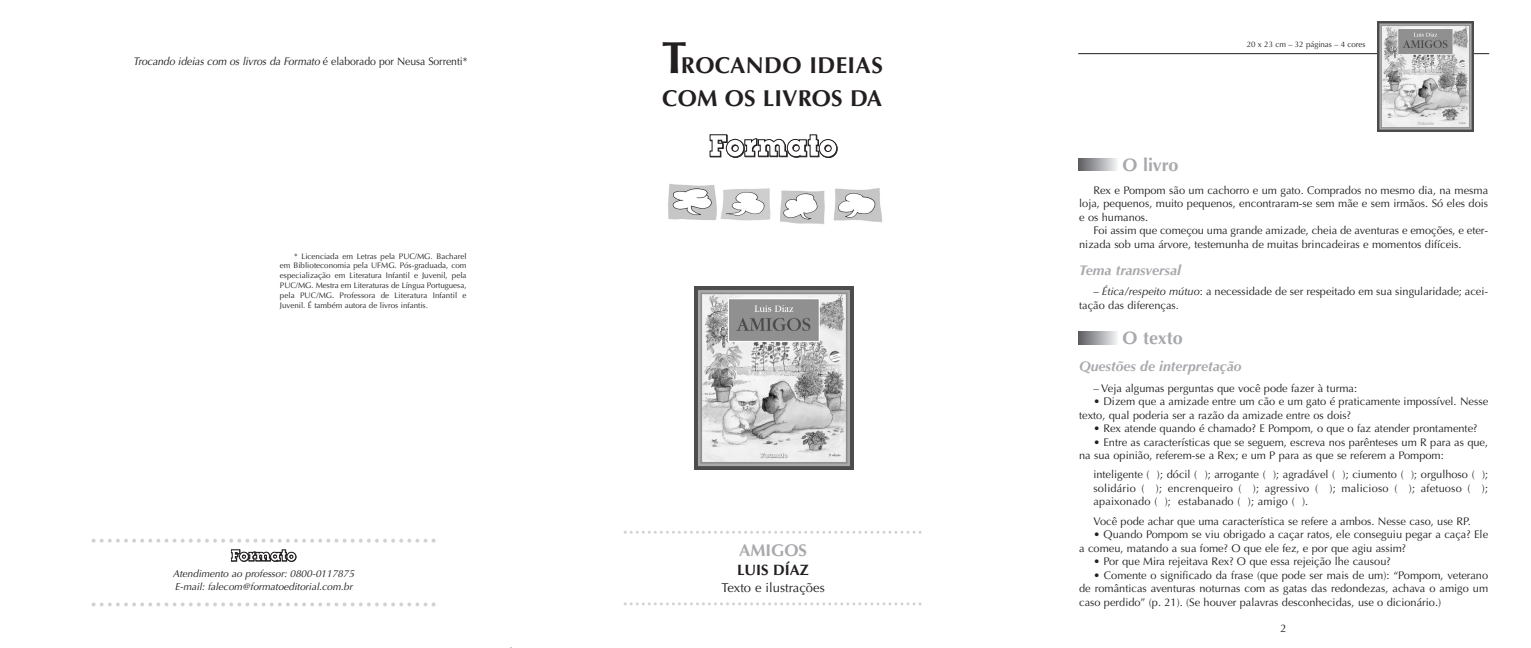
<style>
.page{position:relative;width:1531px;height:648px;background:#fff}
.page>*{position:absolute;margin:0;border:0;box-sizing:border-box;transform-origin:0 0}
.t1{font:700 23px/33px "Optima";letter-spacing:.01em;color:#231f20}
.t2{font:700 18px "Optima";color:#a8a9ad}
.t3{font:700 17px "Optima";color:#a8a9ad}
.t4{font:700 15px "Optima";color:#231f20}
.t5{font:italic 700 14px "Optima";color:#a8a9ad}
.t6{font:13px "Optima";color:#231f20}
.t7{font:11px/13.5px "Optima";color:#231f20}
.t8{font:italic 11px "Optima";color:#231f20;scale:.95 1}
.t9{font:italic 10px/12.3px "Optima";color:#231f20}
.t10{font:8px/9.8px "Optima";color:#231f20;text-align:justify}
.s1{font-style:normal}
.s2{font-size:45px}
.s3{font-style:italic}
</style>
<div class="page">
<svg style="left:1078px;top:158px;width:39px;height:13px"></svg>
<svg style="left:1078px;top:332px;width:39px;height:12px"></svg>
<hr style="left:1078px;top:53px;width:411px;height:1px;background:#231f20">
<svg style="left:624px;top:530px;width:297px;height:3px"></svg>
<svg style="left:624px;top:602px;width:297px;height:3px"></svg>
<svg style="left:709px;top:134px;width:128px;height:24px"></svg>
<svg style="left:231px;top:549px;width:65px;height:12px"></svg>
<svg style="left:92px;top:538px;width:343px;height:4px"></svg>
<svg style="left:92px;top:602px;width:343px;height:4px"></svg>
<img style="left:694px;top:286px;width:159px;height:183px">
<img style="left:1377px;top:21px;width:96px;height:111px">
<img style="left:668px;top:184px;width:214px;height:41px">
<p class="t8" style="left:133px;top:57px;width:353px">Trocando ideias com os livros da Formato <span class="s1">é e l a b o ra d o p o r N e u s a S o r re n t i *</span></p>
<p class="t10" style="left:280px;top:252px;width:188px;text-indent:14px">* Li cen cia da em Le tras pela PUC/MG. Ba cha rel em Bi blio te co no mia pela UFMG. Pós-gra dua da, com es pe cia li za ção em Li te ra tu ra In fan til e Ju ve nil, pela PUC/MG. Mes tra em Li te ra tu ras de Lín gua Portu gue sa, pela PUC/MG. Pro fes so ra de Li te ra tu ra In fan til e Ju ve nil. É tam bém au to ra de li vros in fan tis.</p>
<p class="t9" style="left:173px;top:568px;width:185px">Atendimento ao professor: 0800-0117875<br>E-mail: falecom@formatoeditorial.com.br</p>
<h1 class="t1" style="left:662px;top:51px;width:223px"><span class="s2">T</span>ROCANDO IDEIAS<br>COM OS LIVROS DA</h1>
<h3 class="t3" style="left:739px;top:542px;width:69px">AMIGOS</h3>
<h3 class="t4" style="left:737px;top:563px;width:74px">LUIS DÍAZ</h3>
<p class="t6" style="left:721px;top:582px;width:105px">Texto e ilustrações</p>
<p class="t10" style="left:1246px;top:41px;width:120px">20 x 23 cm – 32 páginas – 4 cores</p>
<h2 class="t2" style="left:1122px;top:158px;width:57px">O livro</h2>
<p class="t7" style="left:1079px;top:184px;width:410px;text-align:justify;text-indent:14px">Rex e Pom pom são um ca chor ro e um gato. Com pra dos no mes mo dia, na mes ma loja, pe que nos, mui to pe que nos, en con tra ram-se sem mãe e sem ir mãos. Só eles dois e os hu ma nos.</p>
<p class="t7" style="left:1079px;top:225px;width:410px;text-indent:14px">Foi as sim que co me çou uma gran de ami za de, cheia de aven tu ras e emo ções, e eter - ni za da sob uma ár vo re, tes te mu nha de mui tas brin ca dei ras e mo men tos di fí ceis.</p>
<p class="t5" style="left:1079px;top:264px;width:103px">Tema transversal</p>
<p class="t7" style="left:1079px;top:285px;width:410px;text-indent:14px">– <span class="s3">Ética/respeito mútuo</span>: a ne ces si da de de ser res pei ta do em sua sin gu la ri da de; acei - ta ção das di fe ren ças.</p>
<h2 class="t2" style="left:1122px;top:330px;width:62px">O texto</h2>
<p class="t5" style="left:1079px;top:360px;width:164px">Questões de interpretação</p>
<p class="t7" style="left:1093px;top:382px;width:265px">– Veja algumas perguntas que você pode fazer à turma:</p>
<p class="t7" style="left:1079px;top:395px;width:410px;text-indent:14px">• Dizem que a amizade entre um cão e um gato é praticamente impossível. Nesse texto, qual poderia ser a razão da amizade entre os dois?</p>
<p class="t7" style="left:1093px;top:422px;width:386px">• Rex atende quando é chamado? E Pompom, o que o faz atender prontamente?</p>
<p class="t7" style="left:1079px;top:436px;width:410px;text-indent:14px">• Entre as características que se seguem, escreva nos parênteses um R para as que, na sua opinião, referem-se a Rex; e um P para as que se referem a Pompom:</p>
<p class="t7" style="left:1093px;top:468px;width:396px;text-align:justify">inteligente ( ); dócil ( ); arrogante ( ); agradável ( ); ciumento ( ); orgulhoso ( ); solidário ( ); encrenqueiro ( ); agres si vo ( ); ma li cio so ( ); afe tuo so ( ); apaixonado ( ); estabanado ( ); amigo ( ).</p>
<p class="t7" style="left:1093px;top:515px;width:379px">Você pode achar que uma característica se refere a ambos. Nesse caso, use RP.</p>
<p class="t7" style="left:1079px;top:528px;width:410px;text-indent:14px">• Quan do Pom pom se viu obri ga do a ca çar ra tos, ele con se guiu pe gar a caça? Ele a co meu, ma tan do a sua fome? O que ele fez, e por que agiu as sim?</p>
<p class="t7" style="left:1093px;top:555px;width:299px">• Por que Mira rejeitava Rex? O que essa rejeição lhe causou?</p>
<p class="t7" style="left:1079px;top:569px;width:410px;text-align:justify;text-indent:14px">• Co men te o sig ni fi ca do da fra se (que pode ser mais de um): “Pom pom, ve te ra no de ro mân ti cas aven tu ras no tur nas com as ga tas das re don de zas, acha va o ami go um caso per di do” (p. 21). (Se hou ver pa la vras des co nhe ci das, use o di cio ná rio.)</p>
<p class="t7" style="left:1280px;top:622px;width:8px">2</p>
</div>
